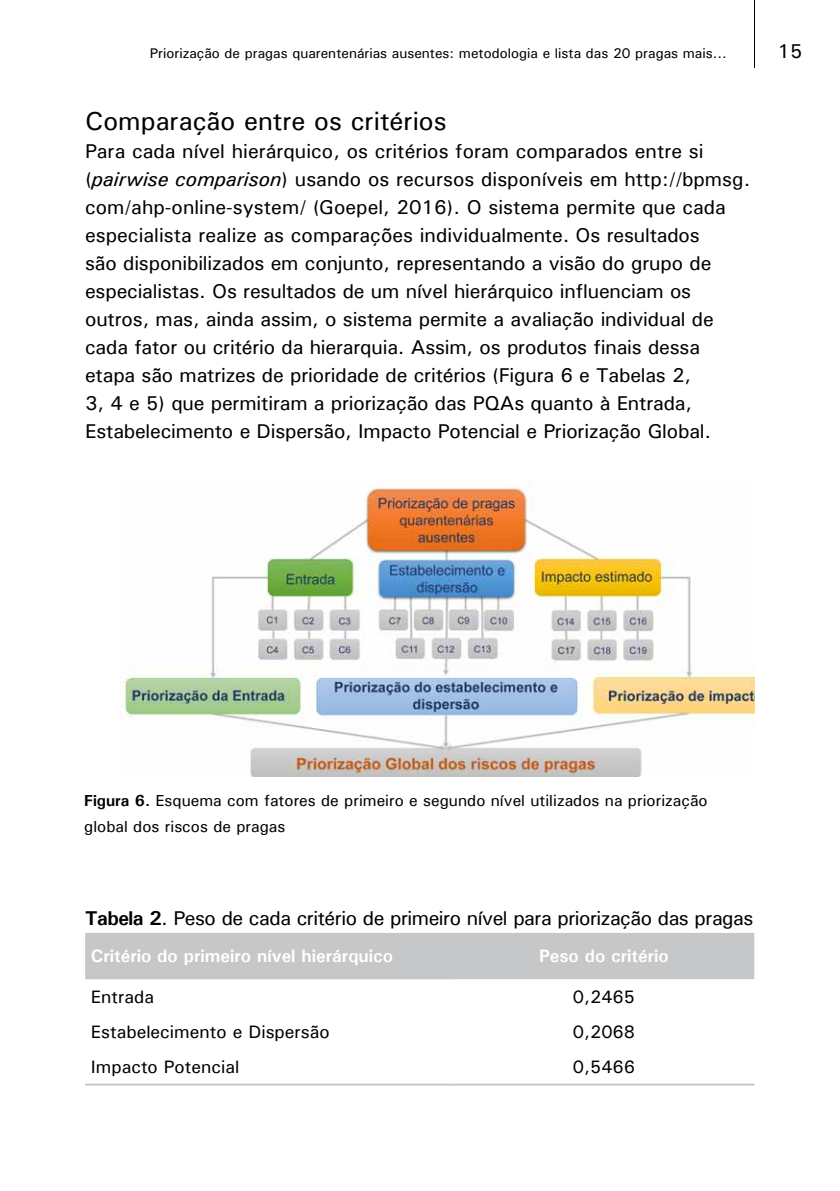
<style>
.page{position:relative;width:840px;height:1191px;background:#fff}
.page>*{position:absolute;margin:0;border:0;box-sizing:border-box;transform-origin:0 0}
.t1{font:500 26px "Univers";color:#000}
.t2{font:500 20px/28px "Univers";letter-spacing:-.01em;color:#000}
.t3{font:500 18px "Univers";color:#000}
.t4{font:700 18px "Univers";color:#fff}
.t5{font:500 16px/26px "Univers";color:#000}
.t6{font:500 14px "Univers";color:#000}
.s1{font-style:italic}
.s2{font-weight:700}
</style>
<div class="page">
<hr style="left:753px;top:0;width:1px;height:68px;background:#000">
<div style="left:85px;top:933px;width:668px;height:47px;background:#c6c7c8"></div>
<hr style="left:85px;top:1083px;width:368px;height:2px;background:#c6c7c8">
<hr style="left:453px;top:1083px;width:300px;height:2px;background:#c6c7c8">
<img style="left:120px;top:481px;width:634px;height:295px">
<p class="t6" style="left:150px;top:44px;width:578px">Priorização de pragas quarentenárias ausentes: metodologia e lista das 20 pragas mais...</p>
<p class="t2" style="left:777px;top:36px;width:27px">15</p>
<h1 class="t1" style="left:85px;top:104px;width:363px">Comparação entre os critérios</h1>
<p class="t2" style="left:85px;top:136px;width:666px">Para cada nível hierárquico, os critérios foram comparados entre si (<span class="s1">pairwise comparison</span>) usando os recursos disponíveis em http://bpmsg. com/ahp-online-system/ (Goepel, 2016). O sistema permite que cada especialista realize as comparações individualmente. Os resultados<br>são disponibilizados em conjunto, representando a visão do grupo de especialistas. Os resultados de um nível hierárquico influenciam os outros, mas, ainda assim, o sistema permite a avaliação individual de cada fator ou critério da hierarquia. Assim, os produtos finais dessa etapa são matrizes de prioridade de critérios (Figura 6 e Tabelas 2,<br>3, 4 e 5) que permitiram a priorização das PQAs quanto à Entrada, Estabelecimento e Dispersão, Impacto Potencial e Priorização Global.</p>
<p class="t5" style="left:84px;top:787px;width:624px"><span class="s2">Figura 6.</span> Esquema com fatores de primeiro e segundo nível utilizados na priorização global dos riscos de pragas</p>
<p class="t2" style="left:85px;top:903px;width:669px"><span class="s2">Tabela 2</span>. Peso de cada critério de primeiro nível para priorização das pragas</p>
<p class="t4" style="left:91px;top:944px;width:303px">Critério do primeiro nível hierárquico</p>
<p class="t4" style="left:539px;top:944px;width:131px">Peso do critério</p>
<p class="t3" style="left:91px;top:985px;width:65px">Entrada</p>
<p class="t3" style="left:572px;top:985px;width:64px">0,2465</p>
<p class="t3" style="left:91px;top:1020px;width:240px">Estabelecimento e Dispersão</p>
<p class="t3" style="left:572px;top:1020px;width:64px">0,2068</p>
<p class="t3" style="left:91px;top:1055px;width:150px">Impacto Potencial</p>
<p class="t3" style="left:572px;top:1055px;width:64px">0,5466</p>
</div>
